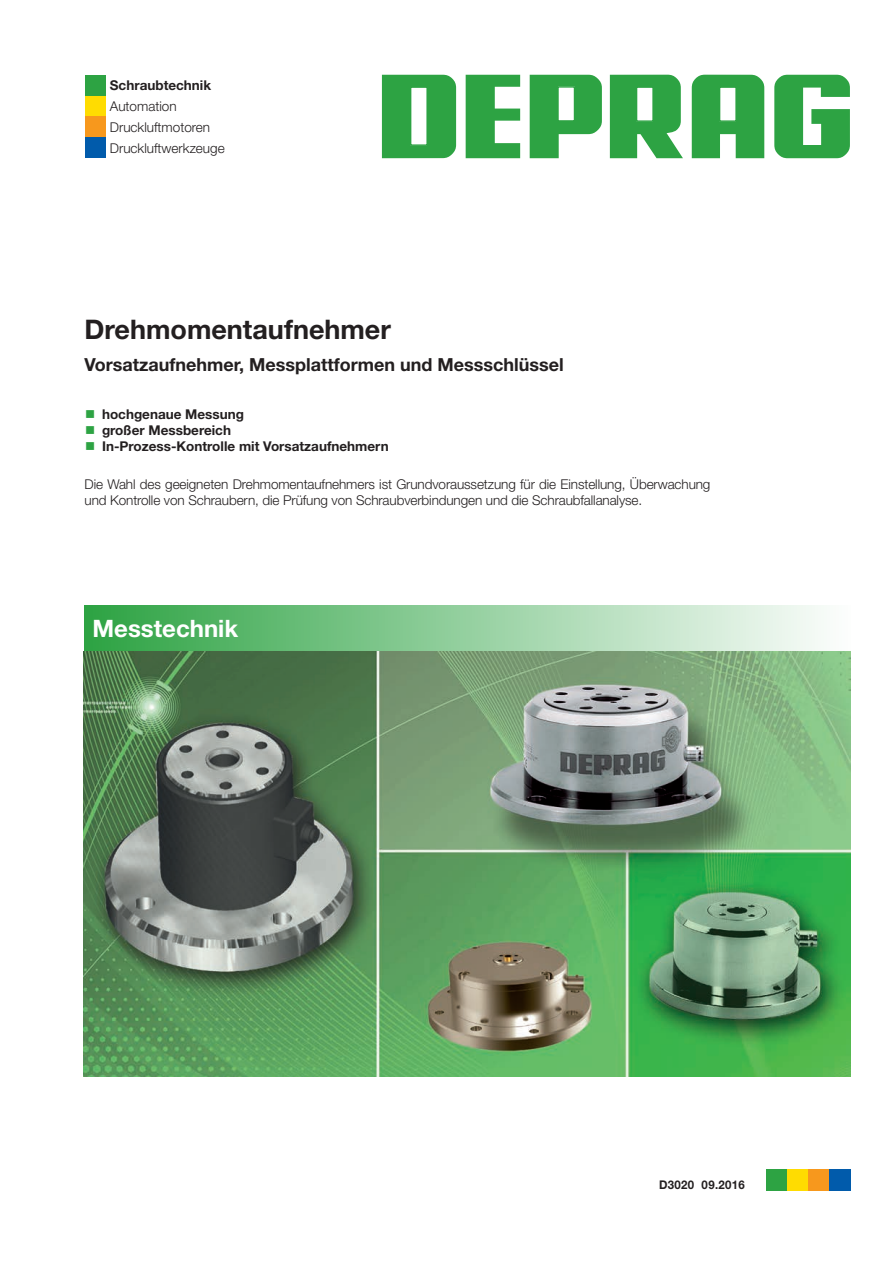
<style>
.page{position:relative;width:893px;height:1263px;background:#fff}
.page>*{position:absolute;margin:0;border:0;box-sizing:border-box;transform-origin:0 0}
.t1{font:700 27px "Helvetica Neue LT Std";color:#231f20}
.t2{font:700 24px "Helvetica Neue LT Std";color:#fff}
.t3{font:700 18px "Helvetica Neue LT Std";color:#231f20}
.t4{font:300 13.5px/20.9px "Helvetica Neue LT Std";letter-spacing:-.005em;color:#231f20}
.t5{font:700 13.5px "Helvetica Neue LT Std";color:#231f20}
.t6{font:700 12px "Helvetica Neue LT Std";letter-spacing:.03em;color:#231f20;scale:.95 1}
.s1{color:#2da343}
</style>
<div class="page">
<img style="left:84px;top:652px;width:766px;height:424px">
<div style="left:84px;top:605px;width:766px;height:46px;background:linear-gradient(to right,#2ca242,#fcfefd)"></div>
<div style="left:766px;top:1169px;width:21px;height:22px;background:#2da343"></div>
<div style="left:787px;top:1169px;width:21px;height:22px;background:#ffdc01"></div>
<div style="left:808px;top:1169px;width:22px;height:22px;background:#f7981d"></div>
<div style="left:830px;top:1169px;width:21px;height:22px;background:#015bab"></div>
<div style="left:382px;top:75px;width:74px;height:83px;background:#2da343"></div>
<div style="left:411px;top:87px;width:16px;height:58px;background:#fff"></div>
<div style="left:410px;top:86px;width:18px;height:60px;border:1px solid #2da343"></div>
<svg style="left:466px;top:75px;width:54px;height:83px"></svg>
<svg style="left:774px;top:75px;width:76px;height:83px"></svg>
<svg style="left:610px;top:75px;width:73px;height:83px;background:#47ae5a"></svg>
<svg style="left:530px;top:75px;width:72px;height:83px"></svg>
<div style="left:558px;top:87px;width:16px;height:34px;background:#fff"></div>
<div style="left:557px;top:86px;width:18px;height:36px;border:1px solid #2da343"></div>
<svg style="left:692px;top:75px;width:72px;height:83px;background:#3eaa52"></svg>
<div style="left:637px;top:87px;width:16px;height:34px;background:#fff"></div>
<div style="left:636px;top:86px;width:18px;height:36px;border:1px solid #2da343"></div>
<div style="left:720px;top:87px;width:16px;height:34px;background:#fff"></div>
<div style="left:719px;top:86px;width:18px;height:36px;border:1px solid #2da343"></div>
<div style="left:85px;top:75px;width:21px;height:21px;background:#2da343"></div>
<div style="left:85px;top:96px;width:21px;height:20px;background:#ffdc01"></div>
<div style="left:85px;top:116px;width:21px;height:21px;background:#f7981d"></div>
<div style="left:85px;top:137px;width:21px;height:21px;background:#015bab"></div>
<p class="t5" style="left:110px;top:77px;width:103px">Schraubtechnik</p>
<p class="t4" style="left:110px;top:95px;width:116px">Automation<br>Druckluftmotoren<br>Druckluftwerkzeuge</p>
<h1 class="t1" style="left:85px;top:312px;width:308px">Drehmomentaufnehmer</h1>
<h3 class="t3" style="left:85px;top:353px;width:481px">Vorsatzaufnehmer, Messplattformen und Messschlüssel</h3>
<p class="t5" style="left:85px;top:406px;width:161px"><span class="s1">■</span> hochgenaue Messung</p>
<p class="t5" style="left:85px;top:422px;width:148px"><span class="s1">■</span> großer Messbereich</p>
<p class="t5" style="left:85px;top:438px;width:305px"><span class="s1">■</span> In-Prozess-Kontrolle mit Vorsatzaufnehmern</p>
<p class="t4" style="left:85px;top:476px;width:627px;line-height:15.9px">Die Wahl des geeigneten Drehmomentaufnehmers ist Grundvoraussetzung für die Einstellung, Überwachung und Kontrolle von Schraubern, die Prüfung von Schraubverbindungen und die Schraubfallanalyse.</p>
<h2 class="t2" style="left:92px;top:613px;width:147px">Messtechnik</h2>
<p class="t6" style="left:659px;top:1177px;width:92px">D3020 09.2016</p>
</div>
